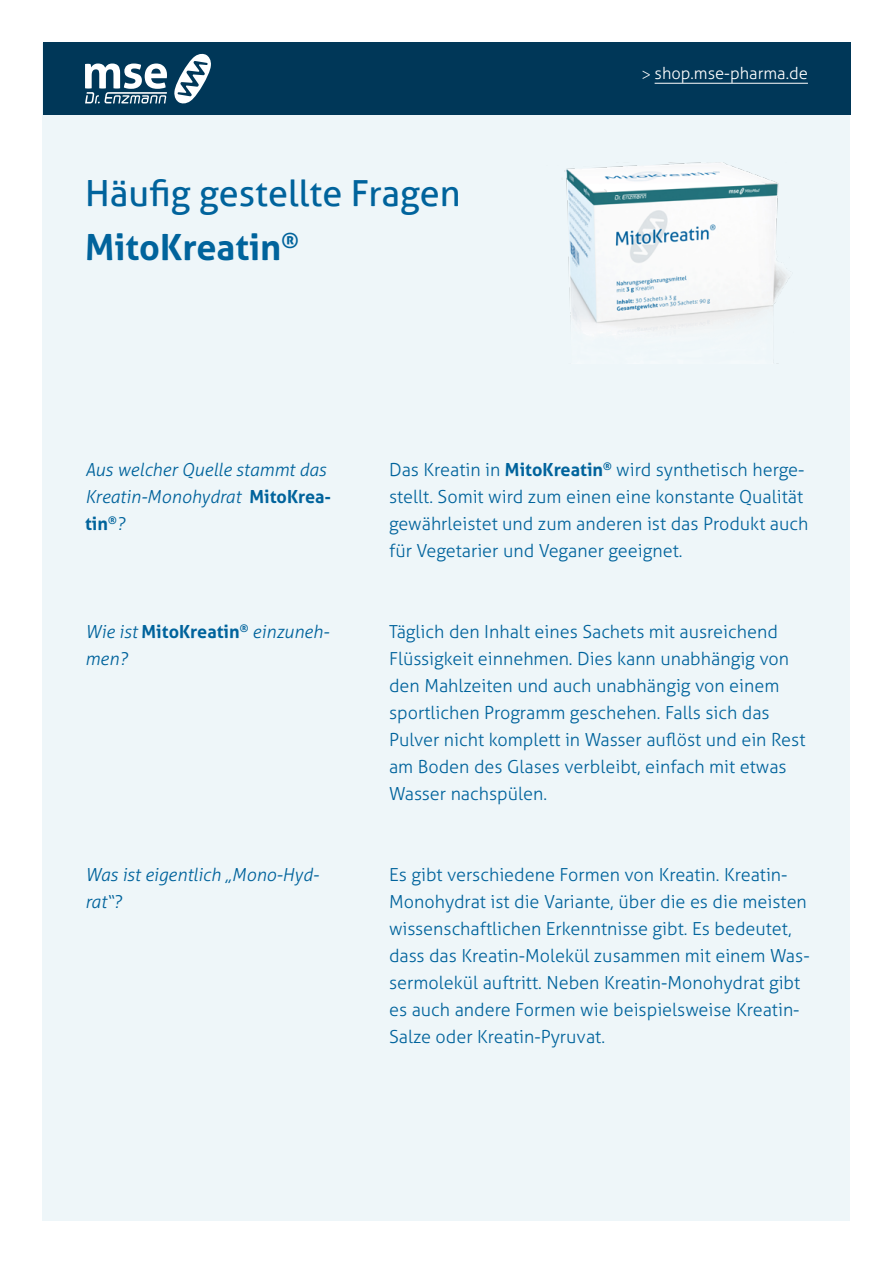
<style>
.page{position:relative;width:893px;height:1263px;background:#fff}
.page>*{position:absolute;margin:0;border:0;box-sizing:border-box;transform-origin:0 0}
.t1{font:36px/54px "Aller";color:#00639c}
.t2{font:300 18px/27px "Aller";color:#00639c}
.t3{font:italic 300 18px/27px "Aller";color:#00639c}
.t4{font:300 16.5px "Aller";color:#fff}
.s1{font-weight:700}
.s2{font-family:"Minion Pro";font-weight:400}
.s3{font-weight:700;font-style:normal}
</style>
<div class="page">
<div style="left:43px;top:43px;width:807px;height:1177px;background:#eef6f9"></div>
<div style="left:43px;top:43px;width:807px;height:72px;background:#003758"></div>
<svg style="left:174px;top:54px;width:37px;height:49px"></svg>
<svg style="left:85px;top:64px;width:82px;height:39px"></svg>
<hr style="left:655px;top:83px;width:153px;height:1px;background:#fff">
<img style="left:564px;top:163px;width:226px;height:201px">
<h1 class="t1" style="left:85px;top:166px;width:377px">Häufig gestellte Fragen<br><span class="s1">MitoKreatin</span><sup>®</sup></h1>
<p class="t4" style="left:642px;top:63px;width:168px"><span class="s2">&gt;</span> shop.mse-pharma.de</p>
<p class="t3" style="left:85px;top:456px;width:248px">Aus welcher Quelle stammt das<br>Kreatin-Monohydrat <span class="s3">MitoKrea&shy;tin</span><sup>®</sup>?</p>
<p class="t2" style="left:389px;top:456px;width:421px">Das Kreatin in <span class="s1">MitoKreatin</span><sup>®</sup> wird synthetisch herge&shy;stellt. Somit wird zum einen eine konstante Qualität gewährleistet und zum anderen ist das Produkt auch für Vegetarier und Veganer geeignet.</p>
<p class="t3" style="left:85px;top:618px;width:246px">Wie ist <span class="s3">MitoKreatin</span><sup>®</sup> einzuneh&shy;men?</p>
<p class="t2" style="left:389px;top:618px;width:418px">Täglich den Inhalt eines Sachets mit ausreichend Flüssigkeit einnehmen. Dies kann unabhängig von den Mahlzeiten und auch unabhängig von einem sportlichen Programm geschehen. Falls sich das Pulver nicht komplett in Wasser auflöst und ein Rest am Boden des Glases verbleibt, einfach mit etwas Wasser nachspülen.</p>
<p class="t3" style="left:85px;top:861px;width:235px">Was ist eigentlich „Mono-Hyd&shy;rat“?</p>
<p class="t2" style="left:389px;top:861px;width:422px">Es gibt verschiedene Formen von Kreatin. Kreatin-Monohydrat ist die Variante, über die es die meisten wissenschaftlichen Erkenntnisse gibt. Es bedeutet, dass das Kreatin-Molekül zusammen mit einem Was&shy;sermolekül auftritt. Neben Kreatin-Monohydrat gibt es auch andere Formen wie beispielsweise Kreatin-Salze oder Kreatin-Pyruvat.</p>
</div>
